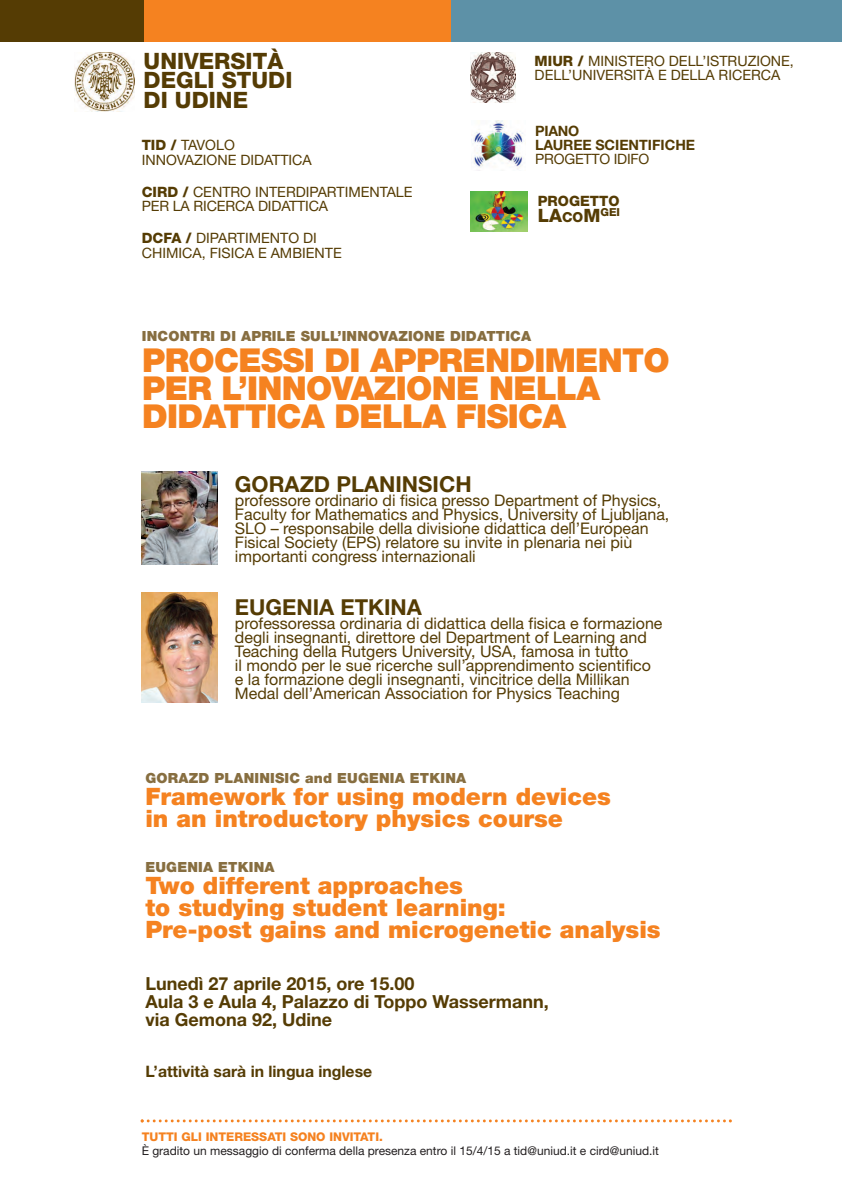
<style>
.page{position:relative;width:842px;height:1191px;background:#fff}
.page>*{position:absolute;margin:0;border:0;box-sizing:border-box;transform-origin:0 0}
.t1{font:900 33px/28px "Helvetica Neue";letter-spacing:-.02em;color:#f58220}
.t2{font:900 24px/22px "Helvetica Neue";color:#f58220}
.t3{font:800 22.6px/19.3px "Helvetica Neue";color:#553c04}
.t4{font:700 22px "Helvetica Neue";color:#553c04}
.t5{font:800 18.4px "Helvetica Neue";color:#553c04}
.t6{font:700 18px/18px "Helvetica Neue";color:#553c04}
.t7{font:16px/14px "Helvetica Neue";color:#553c04}
.t8{font:700 15.8px "Helvetica Neue";color:#553c04}
.t9{font:14.3px/14.3px "Helvetica Neue";color:#553c04}
.t10{font:700 14.3px/14.3px "Helvetica Neue";color:#553c04}
.t11{font:800 14.3px "Helvetica Neue";color:#553c04}
.t12{font:900 14px "Helvetica Neue";letter-spacing:.015em;color:#876e40}
.t13{font:12px "Helvetica Neue";color:#231f20}
.t14{font:800 12px "Helvetica Neue";color:#f58220}
.s1{font-weight:800}
.s2{font-size:13.8px}
</style>
<div class="page">
<img style="left:75px;top:52px;width:59px;height:60px">
<img style="left:471px;top:52px;width:44px;height:51px">
<div style="left:0;top:0;width:144px;height:41px;background:#553c04"></div>
<div style="left:144px;top:0;width:308px;height:41px;background:#f58220"></div>
<div style="left:451px;top:0;width:391px;height:41px;background:#5d91a7"></div>
<svg style="left:141px;top:1119px;width:591px;height:3px"></svg>
<img style="left:473px;top:120px;width:53px;height:49px">
<svg style="left:470px;top:191px;width:58px;height:41px"></svg>
<img style="left:470px;top:191px;width:57px;height:40px">
<img style="left:142px;top:471px;width:76px;height:93px">
<img style="left:142px;top:592px;width:76px;height:111px">
<h3 class="t3" style="left:144px;top:53px;width:150px">UNIVERSITÀ<br>DEGLI STUDI<br>DI UDINE</h3>
<p class="t9" style="left:142px;top:139px;width:172px"><span class="s1">TID /</span> TAVOLO<br>INNOVAZIONE DIDATTICA</p>
<p class="t9" style="left:142px;top:186px;width:272px"><span class="s1">CIRD /</span> CENTRO INTERDIPARTIMENTALE<br>PER LA RICERCA DIDATTICA</p>
<p class="t9" style="left:142px;top:232px;width:202px"><span class="s1">DCFA /</span> DIPARTIMENTO DI<br>CHIMICA, FISICA E AMBIENTE</p>
<p class="t9" style="left:535px;top:55px;width:261px"><span class="s1">MIUR /</span> MINISTERO DELL’ISTRUZIONE,<br>DELL’UNIVERSITÀ E DELLA RICERCA</p>
<p class="t10" style="left:535px;top:125px;width:162px">PIANO<br>LAUREE SCIENTIFICHE</p>
<p class="t9" style="left:535px;top:153px;width:115px">PROGETTO IDIFO</p>
<p class="t11" style="left:538px;top:196px;width:83px">PROGETTO</p>
<p class="t5" style="left:538px;top:209px;width:84px">LA<span class="s2">CO</span>M<sup>GEI</sup></p>
<p class="t12" style="left:142px;top:331px;width:391px">INCONTRI DI APRILE SULL’INNOVAZIONE DIDATTICA</p>
<h1 class="t1" style="left:142px;top:348px;width:529px">PROCESSI DI APPRENDIMENTO<br>PER L’INNOVAZIONE NELLA<br>DIDATTICA DELLA FISICA</h1>
<h3 class="t4" style="left:235px;top:476px;width:238px">GORAZD PLANINSICH</h3>
<p class="t7" style="left:235px;top:495px;width:436px">professore ordinario di fisica presso Department of Physics, Faculty for Mathematics and Physics, University of Ljubljana, SLO – responsabile della divisione didattica dell’European Fisical Society (EPS) relatore su invite in plenaria nei più importanti congress internazionali</p>
<h3 class="t4" style="left:235px;top:599px;width:188px">EUGENIA ETKINA</h3>
<p class="t7" style="left:235px;top:618px;width:429px">professoressa ordinaria di didattica della fisica e formazione degli insegnanti, direttore del Department of Learning and Teaching della Rutgers University, USA, famosa in tutto<br>il mondo per le sue ricerche sull’apprendimento scientifico e la formazione degli insegnanti, vincitrice della Millikan Medal dell’American Association for Physics Teaching</p>
<p class="t12" style="left:145px;top:773px;width:322px">GORAZD PLANINISIC and EUGENIA ETKINA</p>
<h2 class="t2" style="left:145px;top:787px;width:467px">Framework for using modern devices in an introductory physics course</h2>
<p class="t12" style="left:145px;top:861px;width:131px">EUGENIA ETKINA</p>
<h2 class="t2" style="left:145px;top:876px;width:517px">Two different approaches<br>to studying student learning:<br>Pre-post gains and microgenetic analysis</h2>
<p class="t6" style="left:145px;top:975px;width:405px">Lunedì 27 aprile 2015, ore 15.00<br>Aula 3 e Aula 4, Palazzo di Toppo Wassermann, via Gemona 92, Udine</p>
<p class="t8" style="left:145px;top:1066px;width:228px">L’attività sarà in lingua inglese</p>
<p class="t14" style="left:142px;top:1132px;width:243px">TUTTI GLI INTERESSATI SONO INVITATI.</p>
<p class="t13" style="left:142px;top:1146px;width:519px">È gradito un messaggio di conferma della presenza entro il 15/4/15 a tid@uniud.it e cird@uniud.it</p>
</div>
